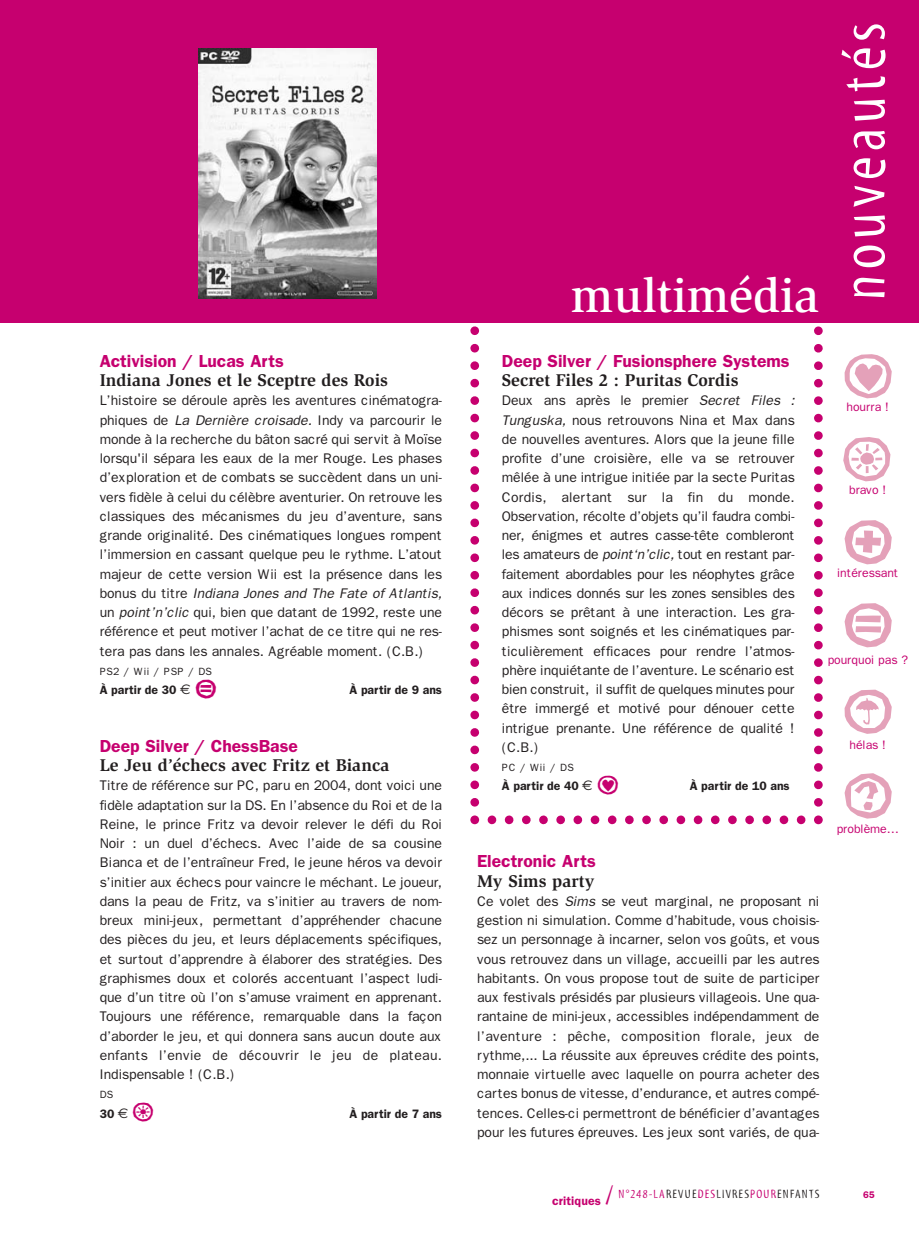
<style>
.page{position:relative;width:919px;height:1241px;background:#fff}
.page>*{position:absolute;margin:0;border:0;box-sizing:border-box;transform-origin:0 0}
.t1{font:82.08px/86.5px "Ale Signs White LL";color:#e4a1b9}
.t2{font:63px "Myriad Tilt";letter-spacing:.08em;color:#fff}
.t3{font:500 49px "Slimbach";color:#fff}
.t4{font:35px "Ale Signs White LL";color:#c6006f}
.t5{font:700 17.5px "Slimbach";color:#231f20}
.t6{font:600 17.5px "Franklin Gothic";color:#c6006f}
.t7{font:14px/19.2px "Franklin Gothic";letter-spacing:-.005em;color:#231f20}
.t8{font:600 12.25px "Franklin Gothic";color:#231f20}
.t9{font:12.25px "Franklin Gothic";letter-spacing:-.005em;color:#c6006f}
.t10{font:12.25px "Myriad Tilt";letter-spacing:.1em;color:#231f20}
.t11{font:10.5px "Franklin Gothic";letter-spacing:.03em;color:#231f20}
.t12{font:600 9.62px "Franklin Gothic";color:#c6006f}
.s1{font-style:italic}
.s2{font-family:"Euro Sans";font-weight:400;font-size:14px}
.s3{font-family:"Franklin Gothic";font-weight:600;color:#c6006f}
.s4{font-size:26.25px;color:#c6006f}
.s5{color:#c6006f}
</style>
<div class="page">
<div style="left:0;top:0;width:919px;height:323px;background:#c6006f"></div>
<svg style="left:470px;top:326px;width:352px;height:498px"></svg>
<img style="left:199px;top:49px;width:177px;height:249px">
<p class="t6" style="left:100px;top:355px;width:186px">Activision / Lucas Arts</p>
<p class="t5" style="left:100px;top:374px;width:290px">Indiana Jones et le Sceptre des Rois</p>
<p class="t7" style="left:100px;top:392px;width:346px">L’histoire se déroule après les aventures cinématogra&shy;phiques de <span class="s1">La Dernière croisade.</span> Indy va parcourir le monde à la recherche du bâton sacré qui servit à Moïse lorsqu'il sépara les eaux de la mer Rouge. Les phases d’exploration et de combats se succèdent dans un uni&shy;vers fidèle à celui du célèbre aventurier. On retrouve les classiques des mécanismes du jeu d’aventure, sans grande originalité. Des cinématiques longues rompent l’immersion en cassant quelque peu le rythme. L’atout majeur de cette version Wii est la présence dans les b o n u s d u t i t r e <span class="s1">Indiana Jones and The Fate of Atlantis, </span>un <span class="s1">point’n’clic</span> qui, bien que datant de 1992, reste une référence et peut motiver l’achat de ce titre qui ne res&shy;tera pas dans les annales. Agréable moment. (C.B.)</p>
<p class="t11" style="left:100px;top:668px;width:114px">PS2 / Wii / PSP / DS</p>
<p class="t8" style="left:100px;top:686px;width:93px">À partir de 30 <span class="s2">€</span></p>
<h3 class="t4" style="left:194px;top:666px;width:24px">a</h3>
<p class="t8" style="left:349px;top:686px;width:94px">À partir de 9 ans</p>
<p class="t6" style="left:100px;top:740px;width:200px">Deep Silver / ChessBase</p>
<p class="t5" style="left:100px;top:759px;width:291px">Le Jeu d’échecs avec Fritz et Bianca</p>
<p class="t7" style="left:100px;top:777px;width:344px;text-align:justify">Titre de référence sur PC, paru en 2004, dont voici une fidèle adaptation sur la DS. En l’absence du Roi et de la Reine, le prince Fritz va devoir relever le défi du Roi Noir : un duel d’échecs. Avec l’aide de sa cousine Bianca et de l’entraîneur Fred, le jeune héros va devoir s’initier aux échecs pour vaincre le méchant. Le joueur, dans la peau de Fritz, va s’initier au travers de nom&shy;breux mini-jeux, permettant d’appréhender chacune des pièces du jeu, et leurs déplacements spécifiques, et surtout d’apprendre à élaborer des stratégies. Des graphismes doux et colorés accentuant l’aspect ludi&shy;que d’un titre où l’on s’amuse vraiment en apprenant.<br>Toujours une référence, remarquable dans la façon d’aborder le jeu, et qui donnera sans aucun doute aux enfants l’envie de découvrir le jeu de plateau.<br>Indispensable ! (C.B.)</p>
<p class="t11" style="left:100px;top:1091px;width:15px">DS</p>
<p class="t8" style="left:100px;top:1109px;width:30px">30 <span class="s2">€</span></p>
<h3 class="t4" style="left:132px;top:1090px;width:24px">o</h3>
<p class="t8" style="left:349px;top:1109px;width:94px">À partir de 7 ans</p>
<h3 class="t3" style="left:570px;top:276px;width:250px">multimédia</h3>
<h2 class="t2" style="left:840px;top:301px;width:280px;rotate:-90deg">nouveautés</h2>
<p class="t6" style="left:502px;top:355px;width:289px">Deep Silver / Fusionsphere Systems</p>
<p class="t5" style="left:502px;top:374px;width:238px">Secret Files 2 : Puritas Cordis</p>
<p class="t7" style="left:502px;top:392px;width:297px">Deux ans après le premier <span class="s1">Secret Files :<br>Tunguska,</span> nous retrouvons Nina et Max dans de nouvelles aventures. Alors que la jeune fille profite d’une croisière, elle va se retrouver mêlée à une intrigue initiée par la secte Puritas Cordis, alertant sur la fin du monde.<br>Observation, récolte d’objets qu’il faudra combi&shy;ner, énigmes et autres casse-tête combleront les amateurs de <span class="s1">point‘n’clic,</span>tout en restant par&shy;faitement abordables pour les néophytes grâce aux indices donnés sur les zones sensibles des décors se prêtant à une interaction. Les gra&shy;phismes sont soignés et les cinématiques par&shy;ticulièrement efficaces pour rendre l’atmos&shy;phère inquiétante de l’aventure. Le scénario est bien construit, il suffit de quelques minutes pour être immergé et motivé pour dénouer cette intrigue prenante. Une référence de qualité ! (C.B.)</p>
<p class="t11" style="left:502px;top:764px;width:73px">PC / Wii / DS</p>
<p class="t8" style="left:502px;top:782px;width:92px">À partir de 40 <span class="s2">€</span></p>
<h3 class="t4" style="left:596px;top:763px;width:24px">B</h3>
<p class="t8" style="left:689px;top:782px;width:101px">À partir de 10 ans</p>
<p class="t6" style="left:477px;top:855px;width:120px">Electronic Arts</p>
<p class="t5" style="left:477px;top:874px;width:119px">My Sims party</p>
<p class="t7" style="left:477px;top:893px;width:344px;text-align:justify">Ce volet des <span class="s1">Sims</span> se veut marginal, ne proposant ni gestion ni simulation. Comme d’habitude, vous choisis&shy;sez un personnage à incarner, selon vos goûts, et vous vous retrouvez dans un village, accueilli par les autres habitants. On vous propose tout de suite de participer aux festivals présidés par plusieurs villageois. Une qua&shy;rantaine de mini-jeux, accessibles indépendamment de l’aventure : pêche, composition florale, jeux de rythme,... La réussite aux épreuves crédite des points, monnaie virtuelle avec laquelle on pourra acheter des cartes bonus de vitesse, d’endurance, et autres compé&shy;tences. Celles-ci permettront de bénéficier d’avantages pour les futures épreuves. Les jeux sont variés, de qua-</p>
<h1 class="t1" style="left:841px;top:328px;width:55px">B</h1>
<p class="t9" style="left:846px;top:403px;width:44px">hourra !</p>
<h1 class="t1" style="left:841px;top:411px;width:55px">o</h1>
<p class="t9" style="left:849px;top:486px;width:39px">bravo !</p>
<h1 class="t1" style="left:841px;top:494px;width:55px">U</h1>
<p class="t9" style="left:837px;top:569px;width:63px">intéressant</p>
<h1 class="t1" style="left:841px;top:577px;width:55px">a<br>R</h1>
<p class="t9" style="left:849px;top:740px;width:38px">hélas !</p>
<p class="t9" style="left:827px;top:655px;width:82px">pourquoi pas ?</p>
<h1 class="t1" style="left:841px;top:748px;width:55px">g</h1>
<p class="t9" style="left:836px;top:825px;width:64px">problème…</p>
<p class="t10" style="left:552px;top:1189px;width:269px"><span class="s3">critiques</span> <span class="s4">/</span> <span class="s5">N°248-LA</span>REVUE<span class="s5">DES</span>LIVRES<span class="s5">POUR</span>ENFANTS</p>
<p class="t12" style="left:863px;top:1191px;width:13px">65</p>
</div>
